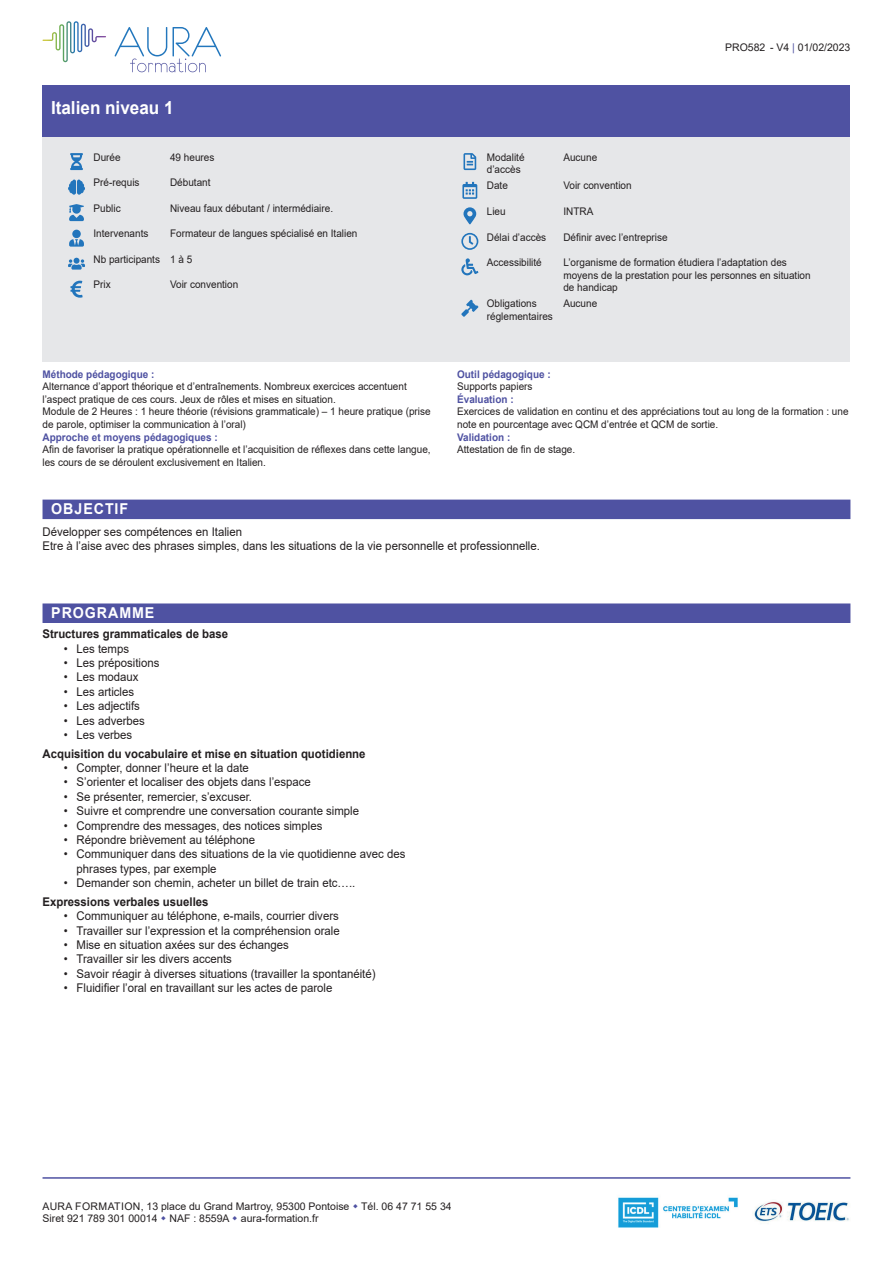
<style>
.page{position:relative;width:893px;height:1263px;background:#fff}
.page>*{position:absolute;margin:0;border:0;box-sizing:border-box;transform-origin:0 0}
.t1{font:700 18px "Arial";color:#fff;scale:.95 1}
.t2{font:700 15px "Arial";letter-spacing:.065em;color:#fff;scale:.95 1}
.t3{font:12px/14.4px "Arial";color:#231f20;scale:.95 1}
.t4{font:700 12px "Arial";color:#231f20;scale:.95 1}
.t5{font:10.5px/12.6px "Arial";color:#231f20;scale:.95 1}
.t6{font:10.5px/12.6px "Arial";color:#231f20}
.t7{font:700 10.5px "Arial";color:#4f52a2;scale:.95 1}
.s1{color:#4f52a2}
</style>
<div class="page">
<hr style="left:43px;top:1177px;width:807px;height:2px;background:#4f52a2">
<div style="left:43px;top:500px;width:807px;height:19px;background:#4f52a2"></div>
<div style="left:43px;top:603px;width:807px;height:20px;background:#4f52a2"></div>
<div style="left:43px;top:136px;width:807px;height:225px;background:#e6e7e9"></div>
<img style="left:618px;top:1197px;width:120px;height:31px">
<img style="left:754px;top:1202px;width:95px;height:20px">
<svg style="left:43px;top:21px;width:63px;height:41px"></svg>
<svg style="left:115px;top:27px;width:106px;height:45px"></svg>
<div style="left:43px;top:85px;width:807px;height:51px;background:#4f52a2"></div>
<svg style="left:70px;top:153px;width:13px;height:17px"></svg>
<svg style="left:68px;top:180px;width:17px;height:15px"></svg>
<svg style="left:69px;top:204px;width:15px;height:17px"></svg>
<svg style="left:69px;top:230px;width:15px;height:17px"></svg>
<svg style="left:68px;top:258px;width:17px;height:12px"></svg>
<svg style="left:70px;top:281px;width:13px;height:17px"></svg>
<svg style="left:463px;top:153px;width:13px;height:17px"></svg>
<svg style="left:462px;top:182px;width:15px;height:17px"></svg>
<svg style="left:463px;top:207px;width:13px;height:17px"></svg>
<svg style="left:461px;top:233px;width:17px;height:17px"></svg>
<svg style="left:461px;top:258px;width:17px;height:17px"></svg>
<svg style="left:461px;top:300px;width:17px;height:17px"></svg>
<h1 class="t1" style="left:51px;top:95px;width:131px">Italien niveau 1</h1>
<p class="t5" style="left:94px;top:151px;width:30px">Durée</p>
<p class="t5" style="left:170px;top:151px;width:48px">49 heures</p>
<p class="t5" style="left:94px;top:176px;width:50px">Pré-requis</p>
<p class="t5" style="left:170px;top:176px;width:44px">Débutant</p>
<p class="t5" style="left:94px;top:202px;width:30px">Public</p>
<p class="t5" style="left:170px;top:202px;width:173px">Niveau faux débutant / intermédiaire.</p>
<p class="t5" style="left:94px;top:227px;width:59px">Intervenants</p>
<p class="t5" style="left:170px;top:227px;width:199px">Formateur de langues spécialisé en Italien</p>
<p class="t5" style="left:94px;top:253px;width:105px">Nb participants 1 à 5</p>
<p class="t5" style="left:94px;top:278px;width:20px">Prix</p>
<p class="t5" style="left:170px;top:278px;width:73px">Voir convention</p>
<p class="t7" style="left:43px;top:366px;width:119px">Méthode pédagogique :</p>
<p class="t5" style="left:43px;top:380px;width:410px">Alternance d’apport théorique et d’entraînements. Nombreux exercices accentuent l’aspect pratique de ces cours. Jeux de rôles et mises en situation.<br>Module de 2 Heures : 1 heure théorie (révisions grammaticale) – 1 heure pratique (prise de parole, optimiser la communication à l’oral)</p>
<p class="t7" style="left:43px;top:429px;width:186px">Approche et moyens pédagogiques :</p>
<p class="t5" style="left:43px;top:443px;width:410px">Afin de favoriser la pratique opérationnelle et l’acquisition de réflexes dans cette langue, les cours de se déroulent exclusivement en Italien.</p>
<h2 class="t2" style="left:51px;top:498px;width:83px">OBJECTIF</h2>
<p class="t6" style="left:725px;top:41px;width:127px">PRO582 - V4 <span class="s1">|</span> 01/02/2023</p>
<p class="t5" style="left:487px;top:151px;width:41px">Modalité d’accès</p>
<p class="t5" style="left:563px;top:151px;width:37px">Aucune</p>
<p class="t5" style="left:487px;top:179px;width:24px">Date</p>
<p class="t5" style="left:563px;top:179px;width:73px">Voir convention</p>
<p class="t5" style="left:487px;top:205px;width:21px">Lieu</p>
<p class="t5" style="left:563px;top:205px;width:33px">INTRA</p>
<p class="t5" style="left:487px;top:230px;width:64px">Délai d’accès</p>
<p class="t5" style="left:563px;top:230px;width:111px">Définir avec l’entreprise</p>
<p class="t5" style="left:487px;top:256px;width:59px">Accessibilité</p>
<p class="t5" style="left:563px;top:256px;width:262px">L’organisme de formation étudiera l’adaptation des moyens de la prestation pour les personnes en situation de handicap</p>
<p class="t5" style="left:487px;top:297px;width:71px">Obligations réglementaires</p>
<p class="t5" style="left:563px;top:297px;width:37px">Aucune</p>
<p class="t7" style="left:457px;top:366px;width:100px">Outil pédagogique :</p>
<p class="t5" style="left:457px;top:380px;width:81px">Supports papiers</p>
<p class="t7" style="left:457px;top:392px;width:61px">Évaluation :</p>
<p class="t5" style="left:457px;top:405px;width:414px">Exercices de validation en continu et des appréciations tout au long de la formation : une note en pourcentage avec QCM d’entrée et QCM de sortie.</p>
<p class="t7" style="left:457px;top:429px;width:58px">Validation :</p>
<p class="t5" style="left:457px;top:443px;width:126px">Attestation de fin de stage.</p>
<p class="t3" style="left:43px;top:524px;width:525px">Développer ses compétences en Italien<br>Etre à l’aise avec des phrases simples, dans les situations de la vie personnelle et professionnelle.</p>
<h2 class="t2" style="left:51px;top:602px;width:110px">PROGRAMME</h2>
<p class="t4" style="left:43px;top:625px;width:197px">Structures grammaticales de base</p>
<p class="t3" style="left:64px;top:641px;width:70px">• Les temps</p>
<p class="t3" style="left:64px;top:655px;width:102px">• Les prépositions</p>
<p class="t3" style="left:64px;top:670px;width:80px">• Les modaux</p>
<p class="t3" style="left:64px;top:684px;width:76px">• Les articles</p>
<p class="t3" style="left:64px;top:699px;width:82px">• Les adjectifs</p>
<p class="t3" style="left:64px;top:713px;width:87px">• Les adverbes</p>
<p class="t3" style="left:64px;top:727px;width:74px">• Les verbes</p>
<p class="t4" style="left:43px;top:745px;width:342px">Acquisition du vocabulaire et mise en situation quotidienne</p>
<p class="t3" style="left:64px;top:760px;width:196px">• Compter, donner l’heure et la date</p>
<p class="t3" style="left:64px;top:775px;width:262px">• S’orienter et localiser des objets dans l’espace</p>
<p class="t3" style="left:64px;top:789px;width:200px">• Se présenter, remercier, s’excuser.</p>
<p class="t3" style="left:64px;top:804px;width:312px">• Suivre et comprendre une conversation courante simple</p>
<p class="t3" style="left:64px;top:818px;width:274px">• Comprendre des messages, des notices simples</p>
<p class="t3" style="left:64px;top:832px;width:203px">• Répondre brièvement au téléphone</p>
<p class="t3" style="left:77px;top:847px;width:348px;text-indent:-13px">• Communiquer dans des situations de la vie quotidienne avec des phrases types, par exemple</p>
<p class="t3" style="left:64px;top:876px;width:308px">• Demander son chemin, acheter un billet de train etc…..</p>
<p class="t4" style="left:43px;top:893px;width:176px">Expressions verbales usuelles</p>
<p class="t3" style="left:64px;top:909px;width:291px">• Communiquer au téléphone, e-mails, courrier divers</p>
<p class="t3" style="left:64px;top:923px;width:292px">• Travailler sur l’expression et la compréhension orale</p>
<p class="t3" style="left:64px;top:937px;width:238px">• Mise en situation axées sur des échanges</p>
<p class="t3" style="left:64px;top:952px;width:179px">• Travailler sir les divers accents</p>
<p class="t3" style="left:64px;top:966px;width:330px">• Savoir réagir à diverses situations (travailler la spontanéité)</p>
<p class="t3" style="left:64px;top:981px;width:284px">• Fluidifier l’oral en travaillant sur les actes de parole</p>
<p class="t6" style="left:43px;top:1200px;width:411px">AURA FORMATION, 13 place du Grand Martroy, 95300 Pontoise Tél. 06 47 71 55 34<br>Siret 921 789 301 00014 NAF : 8559A aura-formation.fr</p>
</div>
